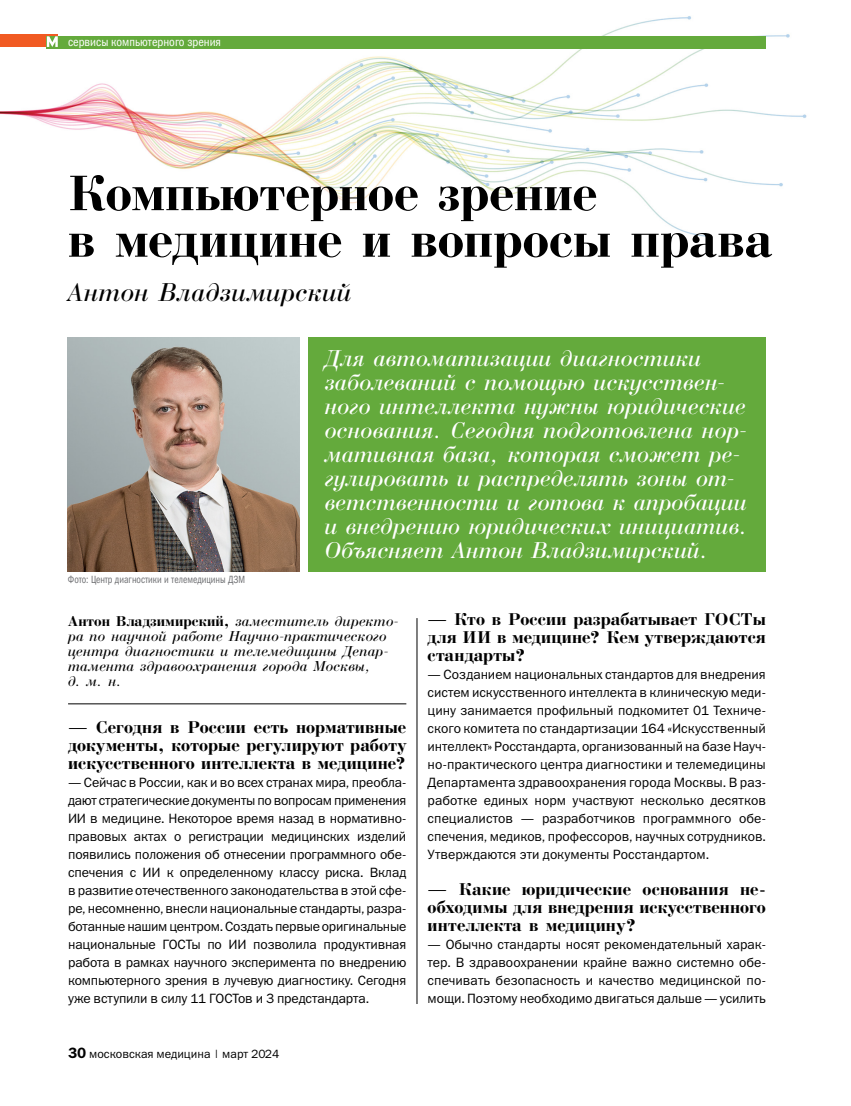
<style>
.page{position:relative;width:851px;height:1106px;background:#fff}
.page>*{position:absolute;margin:0;border:0;box-sizing:border-box;transform-origin:0 0}
.t1{font:52.5px/46.5px "Bodoni Bold Cyrillic";color:#000}
.t2{font:italic 27px "Bodoni";letter-spacing:.015em;color:#000}
.t3{font:italic 24px/24px "Bodoni";letter-spacing:.005em;color:#fff}
.t4{font:18px/18px "Bodoni Bold Cyrillic";letter-spacing:.01em;color:#000;text-align:justify}
.t5{font:italic 15px/15px "Bodoni";letter-spacing:.01em;color:#000}
.t6{font:15px "Bodoni Bold Cyrillic";letter-spacing:.01em;color:#000}
.t7{font:13.5px/18px "Franklin Gothic Book ITC";letter-spacing:-.005em;color:#000;text-align:justify}
.t8{font:12px "Franklin Gothic Book ITC";color:#000}
.t9{font:12px "Franklin Gothic Book Cond ITC";color:#fff}
.t10{font:10.5px "Franklin Gothic Book Cond ITC";color:#6d6e71;scale:.9 1}
.s1{font-family:"Bodoni";font-style:italic}
.s2{font-family:"Franklin Gothic Demi C";font-size:15px}
</style>
<div class="page">
<img style="left:0;top:16px;width:807px;height:222px">
<hr style="left:416px;top:618px;width:1px;height:386px;background:#000">
<hr style="left:68px;top:703px;width:338px;height:1px;background:#000">
<div style="left:307px;top:337px;width:458px;height:234px;background:#64aa3c"></div>
<img style="left:68px;top:337px;width:231px;height:234px">
<div style="left:0;top:34px;width:45px;height:13px;background:#f15a22"></div>
<svg style="left:45px;top:34px;width:13px;height:13px"></svg>
<div style="left:47px;top:36px;width:718px;height:13px;background:#64aa3c"></div>
<svg style="left:47px;top:36px;width:11px;height:11px"></svg>
<p class="t9" style="left:68px;top:35px;width:154px">сервисы компьютерного зрения</p>
<h1 class="t1" style="left:68px;top:171px;width:705px">Компьютерное зрение<br>в медицине и вопросы права</h1>
<h2 class="t2" style="left:68px;top:278px;width:285px">Антон Владзимирский</h2>
<p class="t10" style="left:68px;top:573px;width:198px">Фото: Центр диагностики и телемедицины ДЗМ</p>
<p class="t3" style="left:324px;top:347px;width:424px">Для автоматизации диагностики заболеваний с помощью искусствен&shy;ного интеллекта нужны юридические основания. Сегодня подготовлена нор&shy;мативная база, которая сможет ре&shy;гулировать и распределять зоны от&shy;ветственности и готова к апробации и внедрению юридических инициатив.<br>Объясняет Антон Владзимирский.</p>
<p class="t6" style="left:68px;top:613px;width:332px">Антон Владзимирский, <span class="s1">заместитель директо-</span></p>
<p class="t5" style="left:68px;top:629px;width:322px">ра по научной работе Научно-практического центра диагностики и телемедицины Депар&shy;тамента здравоохранения города Москвы,<br>д. м. н.</p>
<h3 class="t4" style="left:68px;top:719px;width:340px">— Сегодня в России есть нормативные документы, которые регулируют работу искусственного интеллекта в медицине?</h3>
<p class="t7" style="left:68px;top:773px;width:340px">— Сейчас в России, как и во всех странах мира, преобла&shy;дают стратегические документы по вопросам применения ИИ в медицине. Некоторое время назад в нормативно&shy;правовых актах о регистрации медицинских изделий появились положения об отнесении программного обе&shy;спечения с ИИ к определенному классу риска. Вклад в развитие отечественного законодательства в этой сфе&shy;ре, несомненно, внесли национальные стандарты, разра&shy;ботанные нашим центром. Создать первые оригинальные национальные ГОСТы по ИИ позволила продуктивная работа в рамках научного эксперимента по внедрению компьютерного зрения в лучевую диагностику. Сегодня уже вступили в силу 11 ГОСТов и 3 предстандарта.</p>
<p class="t8" style="left:68px;top:1045px;width:213px"><span class="s2">30</span> московская медицина | март 2024</p>
<h3 class="t4" style="left:427px;top:611px;width:340px">— Кто в России разрабатывает ГОСТы для ИИ в медицине? Кем утверждаются стандарты?</h3>
<p class="t7" style="left:427px;top:665px;width:340px">— Созданием национальных стандартов для внедрения систем искусственного интеллекта в клиническую меди&shy;цину занимается профильный подкомитет 01 Техниче&shy;ского комитета по стандартизации 164 «Искусственный интеллект» Росстандарта, организованный на базе Науч&shy;но-практического центра диагностики и телемедицины Департамента здравоохранения города Москвы. В раз&shy;работке единых норм участвуют несколько десятков специалистов — разработчиков программного обе&shy;спечения, медиков, профессоров, научных сотрудников.<br>Утверждаются эти документы Росстандартом.</p>
<h3 class="t4" style="left:427px;top:881px;width:340px">— Какие юридические основания не&shy;обходимы для внедрения искусственного интеллекта в медицину?</h3>
<p class="t7" style="left:427px;top:935px;width:340px">— Обычно стандарты носят рекомендательный харак&shy;тер. В здравоохранении крайне важно системно обе&shy;спечивать безопасность и качество медицинской по&shy;мощи. Поэтому необходимо двигаться дальше — усилить</p>
</div>
